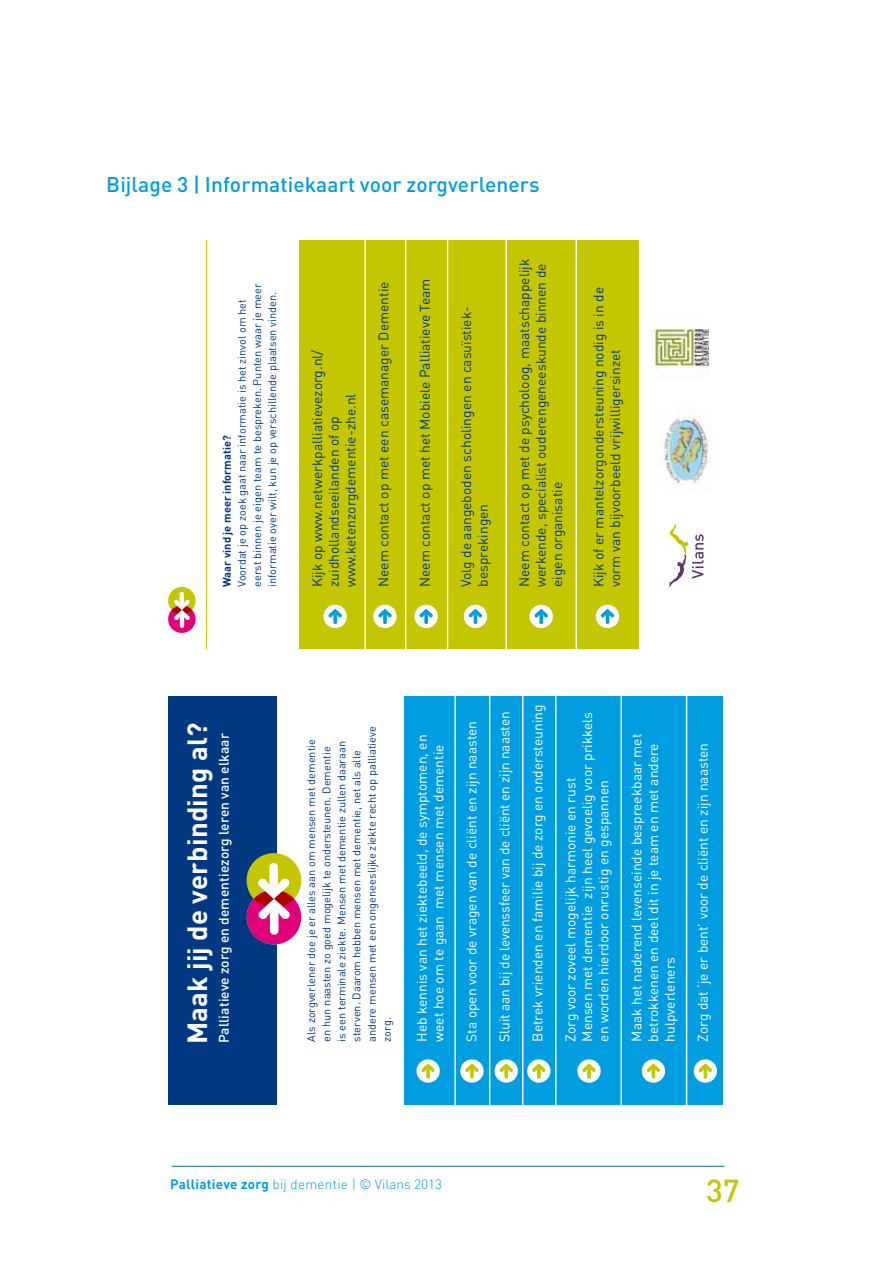
<style>
.page{position:relative;width:893px;height:1263px;background:#fff}
.page>*{position:absolute;margin:0;border:0;box-sizing:border-box;transform-origin:0 0}
.t1{font:500 31.5px "DINOT";color:#c4c700}
.t2{font:700 27.45px "DINOT";letter-spacing:.01em;color:#fff}
.t3{font:500 21px "DINOT";letter-spacing:.005em;color:#009ee0}
.t4{font:13.8px/16.5px "DINOT";color:#fff}
.t5{font:13.8px/16.5px "DINOT";color:#003882}
.t6{font:500 13.8px "DINOT";letter-spacing:.01em;color:#fff}
.t7{font:300 13.5px "DINOT";letter-spacing:.02em;color:#009ee0}
.t8{font:11.1px/15.1px "DINOT";color:#003882}
.t9{font:700 11.1px "DINOT";color:#003882}
.t10{font:10.95px/15.1px "DINOT";color:#003882}
.s1{font-weight:700}
</style>
<div class="page">
<hr style="left:171px;top:1166px;width:553px;height:1px;background:#007689">
<div style="left:299px;top:240px;width:340px;height:408px;background:#c4c700"></div>
<hr style="left:365px;top:240px;width:1px;height:408px;background:#fff">
<svg style="left:323px;top:604px;width:24px;height:25px"></svg>
<svg style="left:373px;top:604px;width:24px;height:25px"></svg>
<hr style="left:405px;top:240px;width:1px;height:408px;background:#fff">
<svg style="left:414px;top:604px;width:24px;height:25px"></svg>
<hr style="left:447px;top:240px;width:1px;height:408px;background:#fff">
<svg style="left:463px;top:604px;width:25px;height:25px"></svg>
<hr style="left:505px;top:240px;width:2px;height:408px;background:#fff">
<hr style="left:576px;top:240px;width:1px;height:408px;background:#fff">
<svg style="left:529px;top:604px;width:24px;height:25px"></svg>
<svg style="left:595px;top:604px;width:25px;height:25px"></svg>
<svg style="left:669px;top:524px;width:35px;height:63px"></svg>
<img style="left:651px;top:328px;width:57px;height:46px">
<img style="left:659px;top:407px;width:52px;height:77px">
<hr style="left:206px;top:240px;width:1px;height:408px;background:#c4c700">
<svg style="left:168px;top:587px;width:28px;height:46px"></svg>
<div style="left:169px;top:696px;width:108px;height:408px;background:#003882"></div>
<div style="left:404px;top:696px;width:319px;height:408px;background:#009ee0"></div>
<hr style="left:454px;top:696px;width:2px;height:408px;background:#fff">
<svg style="left:416px;top:1059px;width:24px;height:24px"></svg>
<svg style="left:460px;top:1059px;width:24px;height:24px"></svg>
<hr style="left:489px;top:696px;width:1px;height:408px;background:#fff">
<svg style="left:494px;top:1059px;width:24px;height:24px"></svg>
<hr style="left:522px;top:696px;width:1px;height:408px;background:#fff">
<svg style="left:527px;top:1059px;width:24px;height:24px"></svg>
<hr style="left:555px;top:696px;width:1px;height:408px;background:#fff">
<svg style="left:577px;top:1059px;width:24px;height:24px"></svg>
<hr style="left:620px;top:696px;width:2px;height:408px;background:#fff">
<svg style="left:641px;top:1059px;width:25px;height:24px"></svg>
<svg style="left:246px;top:853px;width:56px;height:92px"></svg>
<hr style="left:686px;top:696px;width:1px;height:408px;background:#fff">
<svg style="left:693px;top:1059px;width:24px;height:24px"></svg>
<h3 class="t3" style="left:106px;top:171px;width:435px">Bijlage 3 | Informatiekaart voor zorgverleners</h3>
<p class="t8" style="left:234px;top:587px;width:305px;rotate:-90deg">Voordat je op zoek gaat naar informatie is het zinvol om het eerst binnen je eigen team te bespreken. Punten waar je meer informatie over wilt, kun je op verschillende plaatsen vinden.</p>
<p class="t9" style="left:219px;top:587px;width:153px;rotate:-90deg">Waar vind je meer informatie?</p>
<p class="t5" style="left:309px;top:587px;width:239px;rotate:-90deg">Kijk op www.netwerkpalliatievezorg.nl/ zuidhollandseeilanden of op www.ketenzorgdementie-zhe.nl</p>
<p class="t5" style="left:375px;top:587px;width:307px;rotate:-90deg">Neem contact op met een casemanager Dementie</p>
<p class="t5" style="left:416px;top:587px;width:310px;rotate:-90deg">Neem contact op met het Mobiele Palliatieve Team</p>
<p class="t5" style="left:458px;top:587px;width:282px;rotate:-90deg">Volg de aangeboden scholingen en casuïstiek&shy;besprekingen</p>
<p class="t5" style="left:516px;top:587px;width:329px;rotate:-90deg">Neem contact op met de psycholoog, maatschappelijk werkende, specialist ouderengeneeskunde binnen de eigen organisatie</p>
<p class="t5" style="left:590px;top:587px;width:301px;rotate:-90deg">Kijk of er mantelzorgondersteuning nodig is in de vorm van bijvoorbeeld vrijwilligersinzet</p>
<h2 class="t2" style="left:179px;top:1044px;width:323px;rotate:-90deg">Maak jij de verbinding al?</h2>
<p class="t6" style="left:215px;top:1043px;width:312px;rotate:-90deg">Palliatieve zorg en dementiezorg leren van elkaar</p>
<p class="t10" style="left:303px;top:1042px;width:317px;rotate:-90deg">Als zorgverlener doe je er alles aan om mensen met dementie en hun naasten zo goed mogelijk te ondersteunen. Dementie<br>is een terminale ziekte. Mensen met dementie zullen daaraan sterven. Daarom hebben mensen met dementie, net als alle andere mensen met een ongeneeslijke ziekte recht op palliatieve zorg.</p>
<p class="t4" style="left:413px;top:1042px;width:309px;rotate:-90deg">Heb kennis van het ziektebeeld, de symptomen, en weet hoe om te gaan met mensen met dementie</p>
<p class="t4" style="left:463px;top:1042px;width:322px;rotate:-90deg">Sta open voor de vragen van de cliënt en zijn naasten</p>
<p class="t4" style="left:496px;top:1042px;width:332px;rotate:-90deg">Sluit aan bij de levenssfeer van de cliënt en zijn naasten</p>
<p class="t4" style="left:529px;top:1042px;width:339px;rotate:-90deg">Betrek vrienden en familie bij de zorg en ondersteuning</p>
<p class="t4" style="left:562px;top:1042px;width:331px;rotate:-90deg">Zorg voor zoveel mogelijk harmonie en rust<br>Mensen met dementie zijn heel gevoelig voor prikkels en worden hierdoor onrustig en gespannen</p>
<p class="t4" style="left:628px;top:1042px;width:309px;rotate:-90deg">Maak het naderend levenseinde bespreekbaar met betrokkenen en deel dit in je team en met andere hulpverleners</p>
<p class="t4" style="left:694px;top:1042px;width:300px;rotate:-90deg">Zorg dat ‘je er bent’ voor de cliënt en zijn naasten</p>
<p class="t7" style="left:170px;top:1175px;width:273px"><span class="s1">Palliatieve zorg</span> bij dementie | © Vilans 2013</p>
<h1 class="t1" style="left:706px;top:1170px;width:35px">37</h1>
</div>
